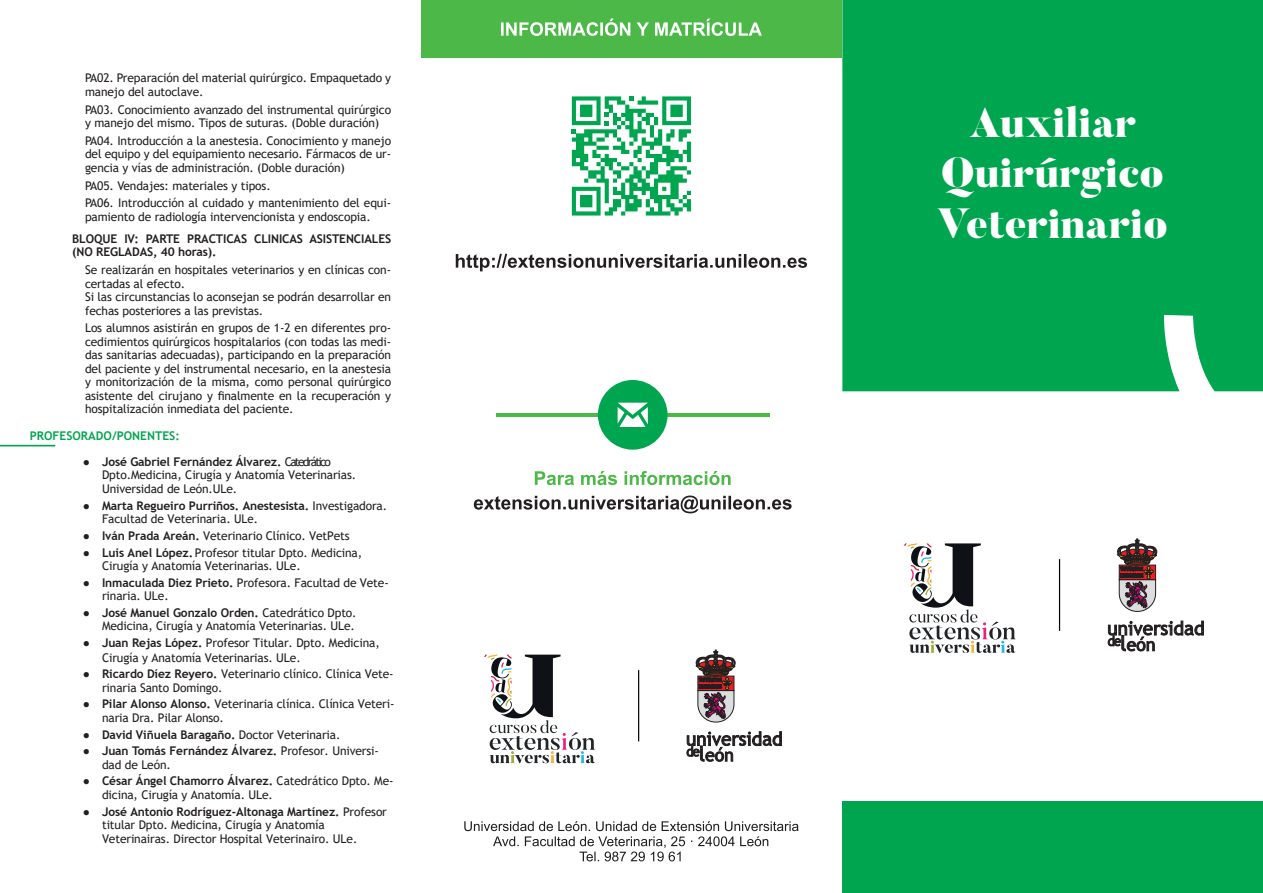
<style>
.page{position:relative;width:1263px;height:893px;background:#fff}
.page>*{position:absolute;margin:0;border:0;box-sizing:border-box;transform-origin:0 0}
.TRIP_EXT_TIT_PPAL{font:900 42px/50.4px "Butler";letter-spacing:-.01em;color:#fff;text-align:center}
.TRP_LISTA{font:12px/13.5px "Trebuchet MS";letter-spacing:-.01em;color:#231f20}
.TRP_LISTA-2{font:700 12px/13.5px "Trebuchet MS";letter-spacing:-.01em;color:#231f20}
.TRP_EXT_Titulos{font:700 12px "Trebuchet MS";color:#00a54f}
.s1{font-weight:700}
.s2{font-weight:400}
</style>
<div class="page">
<div style="left:842px;top:0;width:421px;height:391px;background:#00a54f"></div>
<div style="left:842px;top:801px;width:421px;height:92px;background:#00a54f"></div>
<hr style="left:1059px;top:559px;width:1px;height:72px;background:#020307">
<svg style="left:1116px;top:538px;width:41px;height:74px"></svg>
<svg style="left:1108px;top:620px;width:96px;height:32px"></svg>
<svg style="left:904px;top:543px;width:111px;height:110px"></svg>
<div style="left:421px;top:0;width:421px;height:58px;background:#4cb848"></div>
<svg style="left:501px;top:19px;width:129px;height:17px"></svg>
<svg style="left:637px;top:22px;width:12px;height:14px"></svg>
<svg style="left:655px;top:19px;width:107px;height:17px"></svg>
<hr style="left:638px;top:670px;width:1px;height:71px;background:#020307">
<svg style="left:695px;top:649px;width:40px;height:73px"></svg>
<svg style="left:686px;top:731px;width:96px;height:31px"></svg>
<svg style="left:484px;top:655px;width:111px;height:108px"></svg>
<svg style="left:464px;top:821px;width:334px;height:40px"></svg>
<hr style="left:496px;top:413px;width:273px;height:4px;background:#4cb848">
<div style="left:598px;top:380px;width:69px;height:70px;background:#00a54f;border-radius:50%"></div>
<svg style="left:618px;top:403px;width:30px;height:24px"></svg>
<svg style="left:474px;top:495px;width:318px;height:18px"></svg>
<svg style="left:535px;top:471px;width:196px;height:14px"></svg>
<svg style="left:456px;top:254px;width:351px;height:17px"></svg>
<svg style="left:572px;top:96px;width:119px;height:120px"></svg>
<hr style="left:0;top:445px;width:55px;height:1px;background:#00a54f">
<p class="TRP_LISTA" style="left:85px;top:71px;width:308px">PA02. Preparación del material quirúrgico. Empaquetado y manejo del autoclave.</p>
<p class="TRP_LISTA" style="left:85px;top:103px;width:308px">PA03. Conocimiento avanzado del instrumental quirúrgico y manejo del mismo. Tipos de suturas. (Doble duración)</p>
<p class="TRP_LISTA" style="left:85px;top:134px;width:308px;text-align:justify">PA04. Introducción a la anestesia. Conocimiento y manejo del equipo y del equipamiento necesario. Fármacos de ur&shy;gencia y vías de administración. (Doble duración)</p>
<p class="TRP_LISTA" style="left:85px;top:179px;width:187px">PA05. Vendajes: materiales y tipos.</p>
<p class="TRP_LISTA" style="left:85px;top:196px;width:308px">PA06. Introducción al cuidado y mantenimiento del equi&shy;pamiento de radiología intervencionista y endoscopia.</p>
<p class="TRP_LISTA-2" style="left:72px;top:232px;width:320px">BLOQUE IV: PARTE PRACTICAS CLINICAS ASISTENCIALES (NO REGLADAS, 40 horas).</p>
<p class="TRP_LISTA" style="left:85px;top:263px;width:308px">Se realizarán en hospitales veterinarios y en clínicas con&shy;certadas al efecto.</p>
<p class="TRP_LISTA" style="left:85px;top:290px;width:308px">Si las circunstancias lo aconsejan se podrán desarrollar en fechas posteriores a las previstas.</p>
<p class="TRP_LISTA" style="left:85px;top:321px;width:308px;text-align:justify">Los alumnos asistirán en grupos de 1-2 en diferentes pro&shy;cedimientos quirúrgicos hospitalarios (con todas las medi&shy;das sanitarias adecuadas), participando en la preparación del paciente y del instrumental necesario, en la anestesia y monitorización de la misma, como personal quirúrgico asistente del cirujano y finalmente en la recuperación y hospitalización inmediata del paciente.</p>
<p class="TRP_EXT_Titulos" style="left:30px;top:428px;width:151px">PROFESORADO/PONENTES:</p>
<p class="TRP_LISTA" style="left:102px;top:455px;width:256px;text-indent:-19px">● <span class="s1">José Gabriel Fernández Álvarez.</span> Catedrático<br>Dpto.Medicina, Cirugía y Anatomía Veterinarias.<br>Universidad de León.ULe.</p>
<p class="TRP_LISTA" style="left:102px;top:499px;width:287px;text-indent:-19px">● <span class="s1">Marta Regueiro Purriños.</span> <span class="s1">Anestesista.</span> Investigadora.<br>Facultad de Veterinaria. ULe.</p>
<p class="TRP_LISTA" style="left:83px;top:529px;width:268px">● <span class="s1">Iván Prada Areán.</span> Veterinario Clínico. VetPets</p>
<p class="TRP_LISTA" style="left:102px;top:545px;width:262px;text-indent:-19px">● <span class="s1">Luis Anel López.</span> Profesor titular Dpto. Medicina,<br>Cirugía y Anatomía Veterinarias. ULe.</p>
<p class="TRP_LISTA" style="left:102px;top:576px;width:288px;text-indent:-19px">● <span class="s1">Inmaculada Diez Prieto.</span> Profesora. Facultad de Vete&shy;rinaria. ULe.</p>
<p class="TRP_LISTA" style="left:83px;top:606px;width:275px;text-align:right">● <span class="s1">José Manuel Gonzalo Orden.</span> Catedrático Dpto.<br>Medicina, Cirugía y Anatomía Veterinarias. ULe.</p>
<p class="TRP_LISTA" style="left:102px;top:636px;width:279px;line-height:14.4px;text-indent:-19px">● <span class="s1">Juan Rejas López.</span> Profesor Titular. Dpto. Medicina,<br>Cirugía y Anatomía Veterinarias. ULe.</p>
<p class="TRP_LISTA" style="left:102px;top:667px;width:293px;text-indent:-19px">● <span class="s1">Ricardo Díez Reyero.</span> Veterinario clínico. Clínica Vete&shy;rinaria Santo Domingo.</p>
<p class="TRP_LISTA" style="left:102px;top:697px;width:294px;text-indent:-19px">● <span class="s1">Pilar Alonso Alonso.</span> Veterinaria clínica. Clínica Veteri&shy;naria Dra. Pilar Alonso.</p>
<p class="TRP_LISTA-2" style="left:83px;top:728px;width:259px"><span class="s2">●</span> David Viñuela Baragaño. <span class="s2">Doctor Veterinaria.</span></p>
<p class="TRP_LISTA" style="left:102px;top:744px;width:278px;text-indent:-19px">● <span class="s1">Juan Tomás Fernández Álvarez.</span> Profesor. Universi&shy;dad de León.</p>
<p class="TRP_LISTA" style="left:102px;top:774px;width:293px;text-indent:-19px">● <span class="s1">César Ángel Chamorro Álvarez.</span> Catedrático Dpto. Me&shy;dicina, Cirugía y Anatomía. ULe.</p>
<p class="TRP_LISTA" style="left:102px;top:805px;width:286px;text-indent:-19px">● <span class="s1">José Antonio Rodríguez-Altonaga Martínez.</span> Profesor titular Dpto. Medicina, Cirugía y Anatomía<br>Veterinairas. Director Hospital Veterinairo. ULe.</p>
<p class="TRIP_EXT_TIT_PPAL" style="left:937px;top:98px;width:232px">Auxiliar<br>Quirúrgico<br>Veterinario</p>
</div>
